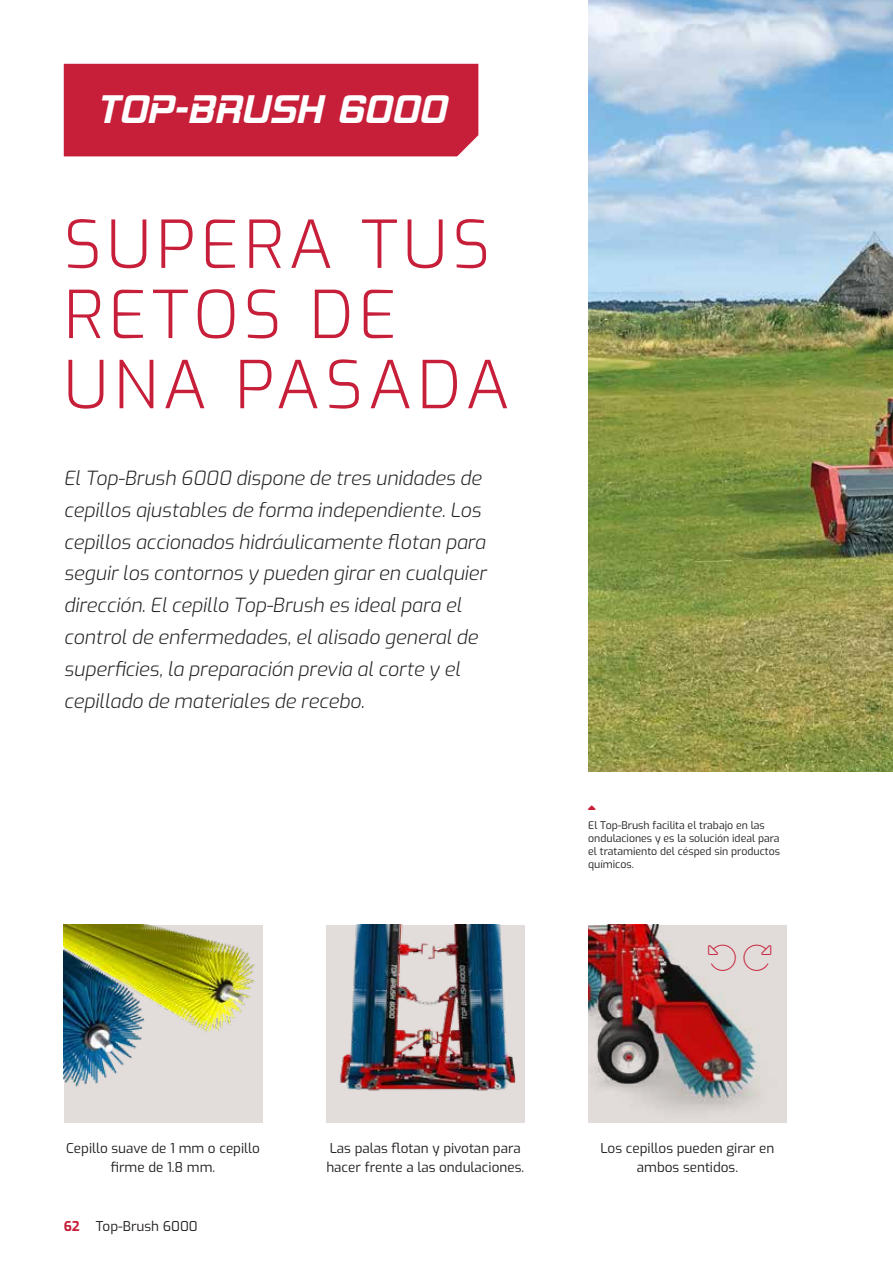
<style>
.page{position:relative;width:893px;height:1263px;background:#fff}
.page>*{position:absolute;margin:0;border:0;box-sizing:border-box;transform-origin:0 0}
.t1{font:300 66px/70.2px "Exo";letter-spacing:.075em;color:#c71f3a}
.t2{font:48px "Hemi Head 426";color:#fff}
.t3{font:italic 300 19.5px/32px "Exo";color:#231f20}
.t4{font:13.5px/19.2px "Exo";color:#231f20;text-align:center}
.t5{font:10.5px/12.8px "Exo";color:#231f20}
.s1{font-weight:700;color:#c71f3a}
</style>
<div class="page">
<div style="left:64px;top:64px;width:414px;height:92px;background:#c71f3a"></div>
<img style="left:326px;top:925px;width:198px;height:198px">
<div style="left:64px;top:925px;width:198px;height:198px;background:#e2ddda"></div>
<img style="left:64px;top:925px;width:191px;height:162px">
<img style="left:588px;top:925px;width:199px;height:198px">
<img style="left:588px;top:0;width:305px;height:772px">
<div style="left:708px;top:943px;width:63px;height:29px;background:#e1dcd9"></div>
<h2 class="t2" style="left:96px;top:89px;width:352px">TOP-BRUSH 6000</h2>
<h1 class="t1" style="left:64px;top:206px;width:447px">SUPERA TUS<br>RETOS DE<br>UNA PASADA</h1>
<p class="t3" style="left:64px;top:461px;width:424px">El Top-Brush 6000 dispone de tres unidades de cepillos ajustables de forma independiente. Los cepillos accionados hidráulicamente flotan para seguir los contornos y pueden girar en cualquier dirección. El cepillo Top-Brush es ideal para el control de enfermedades, el alisado general de superficies, la preparación previa al corte y el cepillado de materiales de recebo.</p>
<p class="t5" style="left:588px;top:818px;width:193px">El Top-Brush facilita el trabajo en las ondulaciones y es la solución ideal para el tratamiento del césped sin productos químicos.</p>
<p class="t4" style="left:66px;top:1138px;width:195px">Cepillo suave de 1 mm o cepillo firme de 1.8 mm.</p>
<p class="t4" style="left:326px;top:1138px;width:199px;text-align:left">Las palas flotan y pivotan para hacer frente a las ondulaciones.</p>
<p class="t4" style="left:600px;top:1138px;width:176px">Los cepillos pueden girar en ambos sentidos.</p>
<p class="t4" style="left:64px;top:1216px;width:135px"><span class="s1">62</span> Top-Brush 6000</p>
</div>
